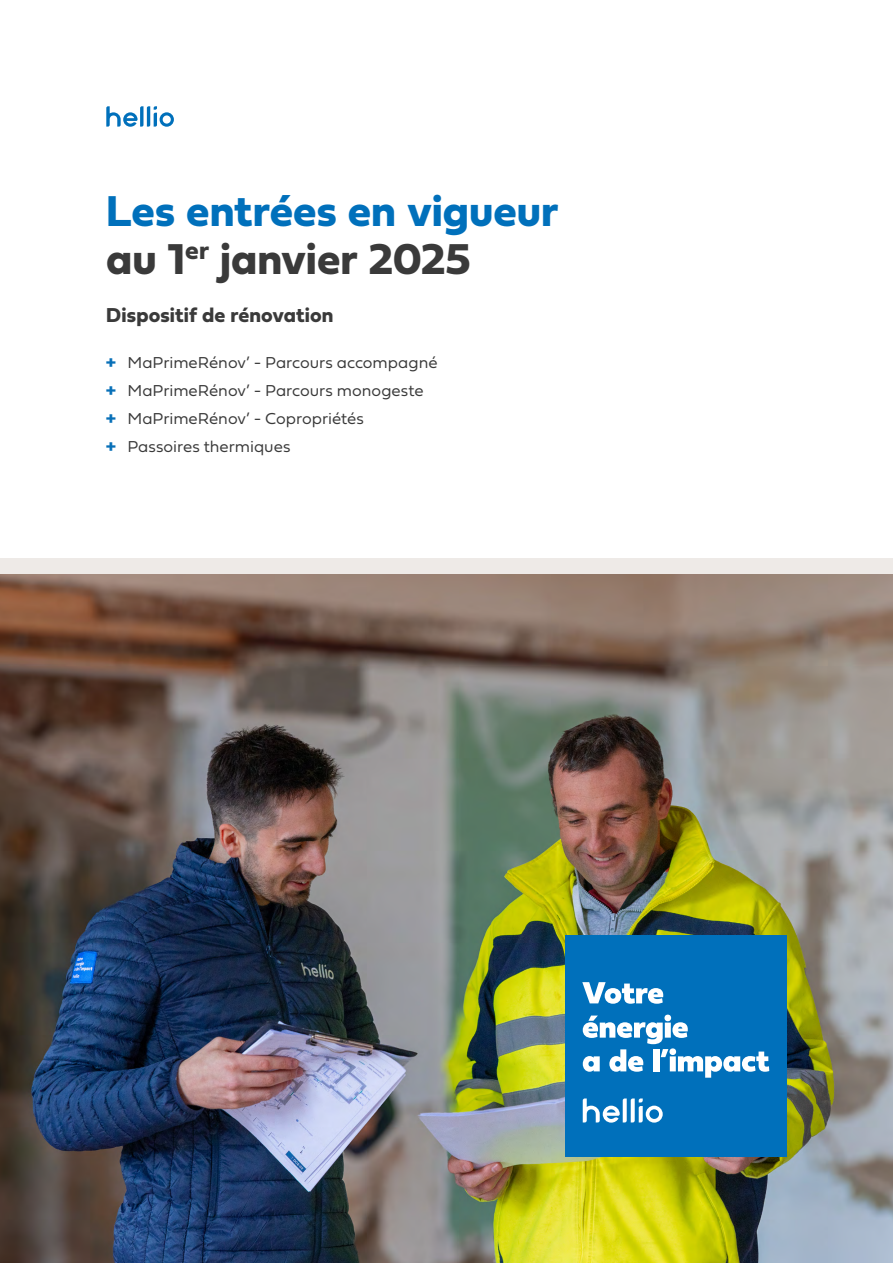
<style>
.page{position:relative;width:893px;height:1263px;background:#fff}
.page>*{position:absolute;margin:0;border:0;box-sizing:border-box;transform-origin:0 0}
.t1{font:45px/48px "Fieldwork Geo Bold";color:#0070bb}
.t2{font:21px "Fieldwork Geo Bold";letter-spacing:.005em;color:#3a3a3a}
.t3{font:16.5px/28.3px "Fieldwork Geo Light";color:#3a3a3a}
.s1{color:#3a3a3a}
.s2{font-family:"Fieldwork Geo Bold";color:#0870b8}
</style>
<div class="page">
<div style="left:0;top:559px;width:893px;height:704px;background:#eeeae7"></div>
<img style="left:0;top:574px;width:893px;height:689px">
<div style="left:566px;top:935px;width:221px;height:222px;background:#0070bb"></div>
<svg style="left:583px;top:1098px;width:80px;height:25px"></svg>
<svg style="left:582px;top:982px;width:82px;height:22px"></svg>
<svg style="left:583px;top:1015px;width:186px;height:63px"></svg>
<svg style="left:106px;top:106px;width:68px;height:21px"></svg>
<h1 class="t1" style="left:106px;top:185px;width:454px">Les entrées en vigueur <span class="s1">au 1</span><sup>er</sup> <span class="s1">janvier 2025</span></h1>
<p class="t2" style="left:106px;top:299px;width:229px">Dispositif de rénovation</p>
<p class="t3" style="left:106px;top:347px;width:333px"><span class="s2">+</span> MaPrimeRénov’ - Parcours accompagné <span class="s2">+</span> MaPrimeRénov’ - Parcours monogeste<br><span class="s2">+</span> MaPrimeRénov’ - Copropriétés<br><span class="s2">+</span> Passoires thermiques</p>
</div>
